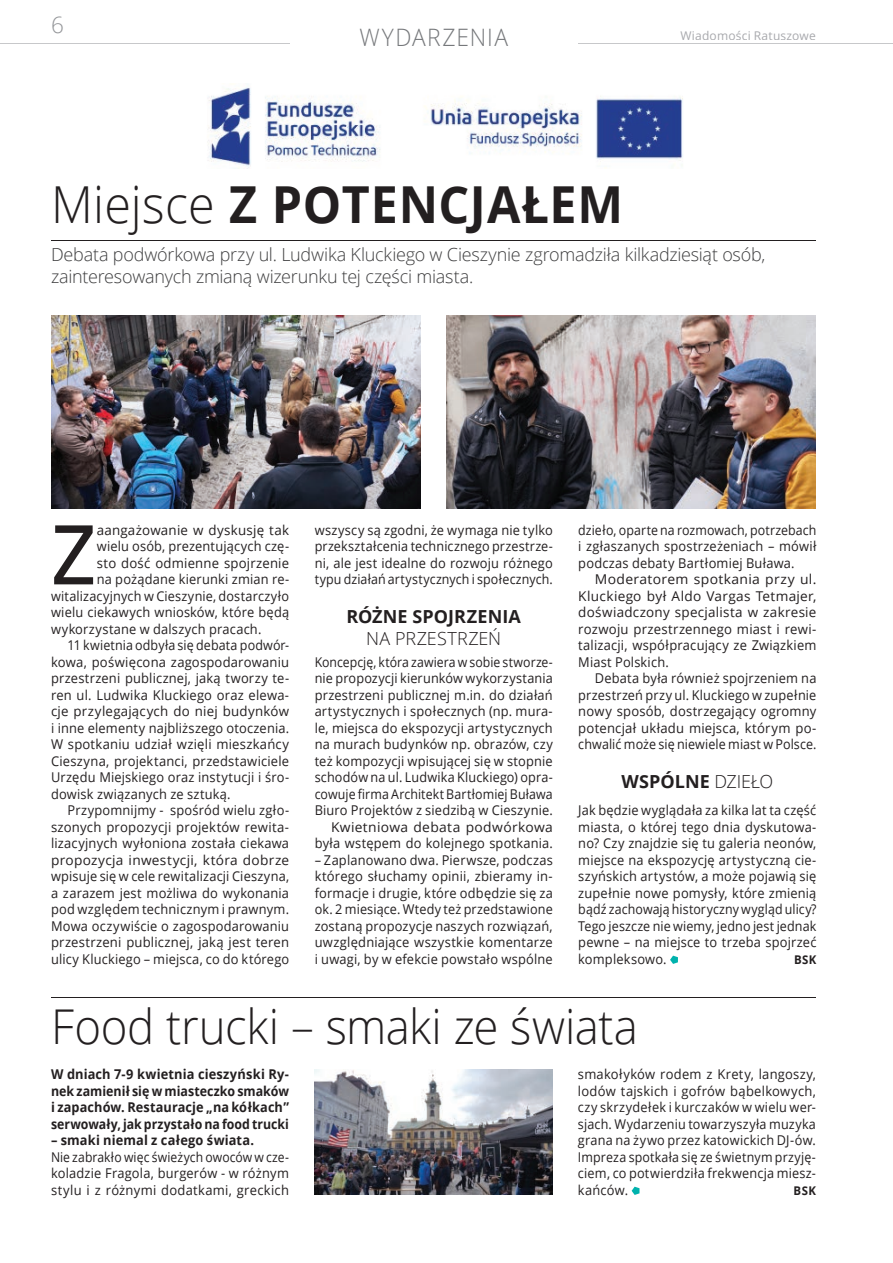
<style>
.page{position:relative;width:893px;height:1263px;background:#fff}
.page>*{position:absolute;margin:0;border:0;box-sizing:border-box;transform-origin:0 0}
.t1{font:84.15px "advent Bd 2";color:#231f20;scale:.95 1}
.t2{font:700 51px "Open Sans";letter-spacing:.015em;color:#231f20;scale:.95 1}
.t3{font:300 48px "Open Sans";letter-spacing:-.005em;color:#231f20;scale:.95 1}
.t4{font:300 24px "Open Sans";letter-spacing:.06em;color:#76787b;scale:.95 1}
.t5{font:300 22.5px "Open Sans";color:#939598}
.t6{font:300 18px/21.6px "Open Sans";letter-spacing:-.015em;color:#3e3e3f}
.t7{font:700 18px "Open Sans";letter-spacing:.005em;color:#231f20}
.t8{font:300 18px "Open Sans";letter-spacing:.01em;color:#231f20}
.t9{font:13.5px/16.5px "Open Sans";letter-spacing:.015em;color:#231f20;text-align:justify;scale:.95 1}
.t10{font:13.5px/16.5px "Open Sans";letter-spacing:.015em;color:#231f20;text-align:right;scale:.91 1}
.t11{font:13.5px/16.5px "Open Sans";letter-spacing:.015em;color:#231f20;text-align:justify}
.t12{font:13.5px/16.5px "Open Sans";letter-spacing:.015em;color:#231f20;text-align:justify;scale:.96 1}
.t13{font:700 13.5px/16.5px "Open Sans";letter-spacing:.005em;color:#231f20;text-align:justify;scale:.95 1}
.t14{font:13.5px/16.5px "Open Sans";letter-spacing:.015em;color:#231f20;text-align:justify;scale:.92 1}
.t15{font:13.5px/16.5px "Open Sans";letter-spacing:.015em;color:#231f20;text-align:justify;scale:.9 1}
.t16{font:13.5px "Open Sans";letter-spacing:.015em;color:#231f20;scale:.94 1}
.t17{font:12px "Open Sans";letter-spacing:.015em;color:#a8a9ad}
.t18{font:700 12px "Open Sans";letter-spacing:.03em;color:#231f20;scale:.95 1}
.s1{font-weight:300}
</style>
<div class="page">
<hr style="left:0;top:43px;width:289px;height:1px;background:#c7c8ca">
<hr style="left:578px;top:43px;width:315px;height:1px;background:#c7c8ca">
<svg style="left:670px;top:956px;width:8px;height:8px"></svg>
<hr style="left:51px;top:240px;width:765px;height:1px;background:#231f20">
<hr style="left:51px;top:997px;width:765px;height:1px;background:#231f20">
<svg style="left:632px;top:1187px;width:7px;height:8px"></svg>
<img style="left:51px;top:315px;width:370px;height:194px">
<img style="left:446px;top:315px;width:370px;height:194px">
<img style="left:315px;top:1069px;width:238px;height:126px">
<img style="left:208px;top:87px;width:475px;height:81px">
<h3 class="t5" style="left:51px;top:9px;width:14px">6</h3>
<h3 class="t4" style="left:359px;top:21px;width:158px">WYDARZENIA</h3>
<p class="t17" style="left:680px;top:27px;width:137px">Wiadomości Ratuszowe</p>
<h2 class="t2" style="left:51px;top:168px;width:604px"><span class="s1">Miejsce</span> Z POTENCJAŁEM</h2>
<h3 class="t6" style="left:51px;top:244px;width:716px">Debata podwórkowa przy ul. Ludwika Kluckiego w Cieszynie zgromadziła kilkadziesiąt osób, zainteresowanych zmianą wizerunku tej części miasta.</h3>
<h1 class="t1" style="left:51px;top:503px;width:49px">Z</h1>
<p class="t11" style="left:97px;top:521px;width:194px">aangażowanie w dyskusję tak</p>
<p class="t9" style="left:97px;top:538px;width:204px">wielu osób, prezentujących czę-</p>
<p class="t11" style="left:97px;top:554px;width:194px">sto dość odmienne spojrzenie</p>
<p class="t9" style="left:97px;top:571px;width:204px">na pożądane kierunki zmian re-</p>
<p class="t16" style="left:51px;top:587px;width:255px">witalizacyjnych w Cieszynie, dostarczyło</p>
<p class="t9" style="left:51px;top:604px;width:252px">wielu ciekawych wniosków, które będą</p>
<p class="t9" style="left:51px;top:620px;width:223px">wykorzystane w dalszych pracach.</p>
<p class="t14" style="left:68px;top:637px;width:242px">11 kwietnia odbyła się debata podwór-</p>
<p class="t12" style="left:51px;top:653px;width:250px">kowa, poświęcona zagospodarowaniu</p>
<p class="t9" style="left:51px;top:670px;width:252px">przestrzeni publicznej, jaką tworzy te-</p>
<p class="t12" style="left:51px;top:686px;width:250px">ren ul. Ludwika Kluckiego oraz elewa-</p>
<p class="t11" style="left:51px;top:703px;width:240px">cje przylegających do niej budynków</p>
<p class="t9" style="left:51px;top:719px;width:252px">i inne elementy najbliższego otoczenia.</p>
<p class="t11" style="left:51px;top:736px;width:240px">W spotkaniu udział wzięli mieszkańcy</p>
<p class="t12" style="left:51px;top:752px;width:250px">Cieszyna, projektanci, przedstawiciele</p>
<p class="t9" style="left:51px;top:769px;width:252px">Urzędu Miejskiego oraz instytucji i śro-</p>
<p class="t9" style="left:51px;top:785px;width:190px">dowisk związanych ze sztuką.</p>
<p class="t9" style="left:68px;top:802px;width:235px">Przypomnijmy - spośród wielu zgło-</p>
<p class="t11" style="left:51px;top:818px;width:240px">szonych propozycji projektów rewita-</p>
<p class="t9" style="left:51px;top:835px;width:252px">lizacyjnych wyłoniona została ciekawa</p>
<p class="t11" style="left:51px;top:851px;width:240px">propozycja inwestycji, która dobrze</p>
<p class="t16" style="left:51px;top:867px;width:255px">wpisuje się w cele rewitalizacji Cieszyna,</p>
<p class="t12" style="left:51px;top:884px;width:250px">a zarazem jest możliwa do wykonania</p>
<p class="t9" style="left:51px;top:901px;width:252px">pod względem technicznym i prawnym.</p>
<p class="t9" style="left:51px;top:917px;width:252px">Mowa oczywiście o zagospodarowaniu</p>
<p class="t11" style="left:51px;top:934px;width:240px">przestrzeni publicznej, jaką jest teren</p>
<p class="t9" style="left:51px;top:950px;width:252px">ulicy Kluckiego – miejsca, co do którego</p>
<p class="t9" style="left:315px;top:521px;width:252px">wszyscy są zgodni, że wymaga nie tylko przekształcenia technicznego przestrze&shy;ni, ale jest idealne do rozwoju różnego typu działań artystycznych i społecznych.</p>
<h3 class="t7" style="left:346px;top:604px;width:176px">RÓŻNE SPOJRZENIA</h3>
<h3 class="t8" style="left:366px;top:626px;width:137px">NA PRZESTRZEŃ</h3>
<p class="t10" style="left:315px;top:653px;width:263px">Koncepcję, która zawiera w sobie stworze&shy;nie propozycji kierunków wykorzystania przestrzeni publicznej m.in. do działań artystycznych i społecznych (np. mura&shy;le, miejsca do ekspozycji artystycznych na murach budynków np. obrazów, czy też kompozycji wpisującej się w stopnie schodów na ul. Ludwika Kluckiego) opra&shy;cowuje firma Architekt Bartłomiej Buława Biuro Projektów z siedzibą w Cieszynie.<br>Kwietniowa debata podwórkowa była wstępem do kolejnego spotkania.</p>
<p class="t9" style="left:315px;top:851px;width:252px">– Zaplanowano dwa. Pierwsze, podczas którego słuchamy opinii, zbieramy in&shy;formacje i drugie, które odbędzie się za ok. 2 miesiące. Wtedy też przedstawione zostaną propozycje naszych rozwiązań, uwzględniające wszystkie komentarze i uwagi, by w efekcie powstało wspólne</p>
<p class="t14" style="left:578px;top:521px;width:260px">dzieło, oparte na rozmowach, potrzebach i zgłaszanych spostrzeżeniach – mówił podczas debaty Bartłomiej Buława.</p>
<p class="t11" style="left:578px;top:571px;width:240px;text-indent:16px">Moderatorem spotkania przy ul.<br>Kluckiego był Aldo Vargas Tetmajer, doświadczony specjalista w zakresie rozwoju przestrzennego miast i rewi&shy;talizacji, współpracujący ze Związkiem Miast Polskich.</p>
<p class="t9" style="left:578px;top:670px;width:252px;text-indent:17px">Debata była również spojrzeniem na przestrzeń przy ul. Kluckiego w zupełnie nowy sposób, dostrzegający ogromny potencjał układu miejsca, którym po&shy;chwalić może się niewiele miast w Polsce.</p>
<h3 class="t7" style="left:621px;top:769px;width:153px">WSPÓLNE <span class="s1">DZIEŁO</span></h3>
<p class="t9" style="left:578px;top:802px;width:252px">Jak będzie wyglądała za kilka lat ta część miasta, o której tego dnia dyskutowa&shy;no? Czy znajdzie się tu galeria neonów, miejsce na ekspozycję artystyczną cie&shy;szyńskich artystów, a może pojawią się zupełnie nowe pomysły, które zmienią bądź zachowają historyczny wygląd ulicy?<br>Tego jeszcze nie wiemy, jedno jest jednak pewne – na miejsce to trzeba spojrzeć kompleksowo.</p>
<p class="t18" style="left:794px;top:951px;width:25px">BSK</p>
<h3 class="t3" style="left:51px;top:994px;width:619px">Food trucki – smaki ze świata</h3>
<p class="t13" style="left:51px;top:1066px;width:252px">W dniach 7-9 kwietnia cieszyński Ry&shy;nek zamienił się w miasteczko smaków i zapachów. Restauracje „na kółkach” serwowały, jak przystało na food trucki</p>
<p class="t13" style="left:51px;top:1132px;width:215px">– smaki niemal z całego świata.</p>
<p class="t15" style="left:51px;top:1148px;width:266px">Nie zabrakło więc świeżych owoców w cze&shy;koladzie Fragola, burgerów - w różnym stylu i z różnymi dodatkami, greckich</p>
<p class="t12" style="left:578px;top:1066px;width:249px">smakołyków rodem z Krety, langoszy, lodów tajskich i gofrów bąbelkowych, czy skrzydełek i kurczaków w wielu wer&shy;sjach. Wydarzeniu towarzyszyła muzyka grana na żywo przez katowickich DJ-ów.<br>Impreza spotkała się ze świetnym przyję&shy;ciem, co potwierdziła frekwencja miesz&shy;kańców.</p>
<p class="t18" style="left:794px;top:1182px;width:25px">BSK</p>
</div>
